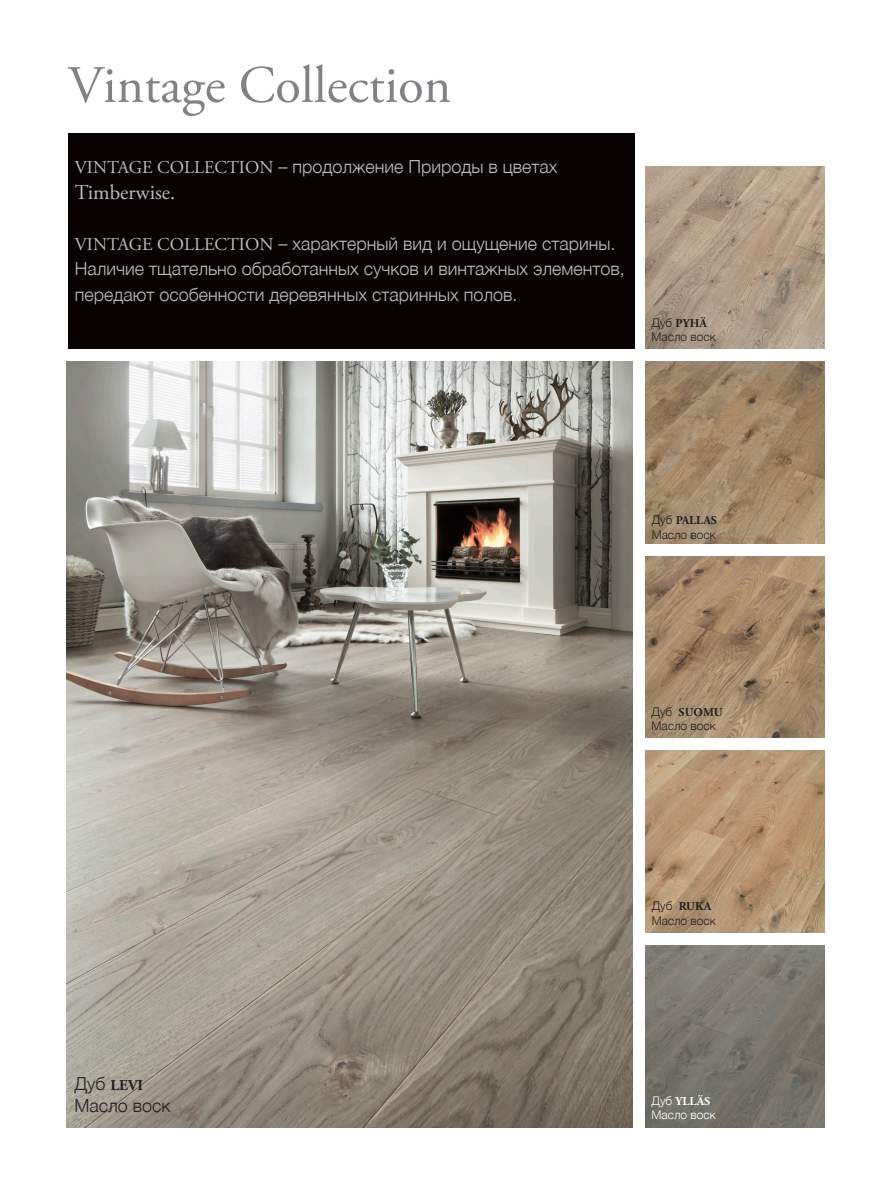
<style>
.page{position:relative;width:893px;height:1191px;background:#fff}
.page>*{position:absolute;margin:0;border:0;box-sizing:border-box;transform-origin:0 0}
.otsikko{font:52.5px "Adobe Garamond Pro";color:#808285}
.leipis{font:21px "Adobe Garamond Pro";color:#bcbdc0}
.leipis-2{font:300 18px/25.5px "Helvetica Neue LTCYR";color:#bcbdc0}
.t1{font:300 18px "Helvetica Neue LTCYR";color:#231f20}
.t2{font:700 15px "Adobe Garamond Pro";color:#231f20}
.t3{font:300 12px/14.4px "Helvetica Neue LTCYR";color:#231f20}
.t4{font:300 12px/14.4px "Helvetica Neue LTCYR";color:#fff}
.s1{font-family:"Adobe Garamond Pro";font-weight:400}
.s2{font-family:"Adobe Garamond Pro";font-weight:700}
.s3{font-family:"Helvetica Neue LTCYR";font-weight:300;font-size:18px}
</style>
<div class="page">
<div style="left:68px;top:134px;width:567px;height:215px;background:#080302"></div>
<img style="left:645px;top:167px;width:179px;height:182px">
<img style="left:645px;top:556px;width:180px;height:182px">
<img style="left:645px;top:361px;width:180px;height:182px">
<img style="left:645px;top:750px;width:180px;height:182px">
<img style="left:645px;top:945px;width:180px;height:182px">
<img style="left:67px;top:361px;width:565px;height:766px">
<p class="otsikko" style="left:68px;top:54px;width:385px">Vintage Collection</p>
<p class="leipis-2" style="left:75px;top:154px;width:484px"><span class="s1">VINTAGE COLLECTION</span> – продолжение Природы в цветах</p>
<p class="leipis" style="left:75px;top:179px;width:102px">Timberwise.</p>
<p class="leipis-2" style="left:75px;top:231px;width:552px"><span class="s1">VINTAGE COLLECTION</span> – характерный вид и ощущение старины.<br>Наличие тщательно обработанных сучков и винтажных элементов, передают особенности деревянных старинных полов.</p>
<p class="t3" style="left:652px;top:315px;width:66px">Дуб <span class="s2">PYHÄ<br></span>Масло воск</p>
<p class="t2" style="left:74px;top:1076px;width:70px"><span class="s3">Дуб</span> LEVI</p>
<p class="t1" style="left:74px;top:1095px;width:98px">Масло воск</p>
<p class="t3" style="left:652px;top:513px;width:67px">Дуб <span class="s2">PALLAS<br></span>Масло воск</p>
<p class="t3" style="left:652px;top:704px;width:73px">Дуб <span class="s2">SUOMU<br></span>Масло воск</p>
<p class="t3" style="left:652px;top:899px;width:66px">Дуб <span class="s2">RUKA<br></span>Масло воск</p>
<p class="t4" style="left:652px;top:1093px;width:66px">Дуб <span class="s2">YLLÄS<br></span>Масло воск</p>
</div>
